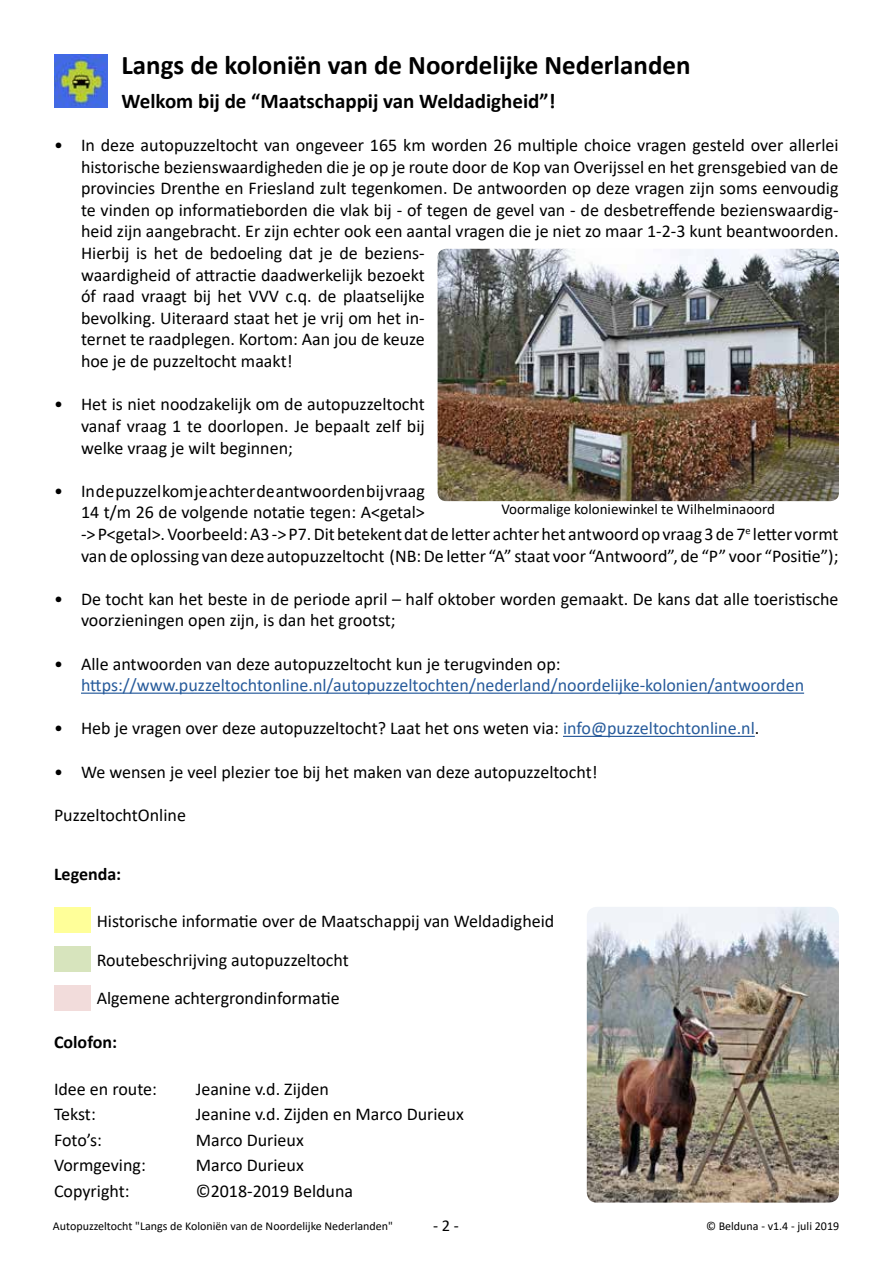
<style>
.page{position:relative;width:893px;height:1263px;background:#fff}
.page>*{position:absolute;margin:0;border:0;box-sizing:border-box;transform-origin:0 0}
.t1{font:700 27px "Calibri";color:#000}
.t2{font:700 21px "Calibri";color:#000}
.t3{font:18px/21.6px "Calibri";color:#000}
.t4{font:18px "Calibri";color:#275b9b}
.t5{font:700 18px "Calibri";color:#000}
.t6{font:16.5px "Calibri";color:#000}
.t7{font:15px "Calibri";color:#000}
.t8{font:12px "Calibri";color:#000}
.s1{color:#275b9b}
</style>
<div class="page">
<hr style="left:81px;top:693px;width:723px;height:1px;background:#275b9b">
<hr style="left:563px;top:736px;width:192px;height:1px;background:#275b9b">
<img style="left:438px;top:249px;width:401px;height:252px">
<img style="left:587px;top:907px;width:252px;height:295px">
<div style="left:54px;top:907px;width:37px;height:26px;background:#ff9"></div>
<div style="left:54px;top:946px;width:37px;height:26px;background:#d7e4bd"></div>
<div style="left:54px;top:985px;width:37px;height:25px;background:#f2dcdb"></div>
<img style="left:54px;top:54px;width:54px;height:54px">
<h1 class="t1" style="left:122px;top:46px;width:571px">Langs de koloniën van de Noordelijke Nederlanden</h1>
<p class="t2" style="left:122px;top:86px;width:435px">Welkom bij de “Maatschappij van Weldadigheid”!</p>
<p class="t3" style="left:81px;top:134px;width:759px;text-indent:-27px">• In deze autopuzzeltocht van ongeveer 165 km worden 26 multiple choice vragen gesteld over allerlei historische bezienswaardigheden die je op je route door de Kop van Overijssel en het grensgebied van de provincies Drenthe en Friesland zult tegenkomen. De antwoorden op deze vragen zijn soms eenvoudig te vinden op informatieborden die vlak bij - of tegen de gevel van - de desbetreffende bezienswaardig&shy;heid zijn aangebracht. Er zijn echter ook een aantal vragen die je niet zo maar 1-2-3 kunt beantwoorden.<br>Hierbij is het de bedoeling dat je de beziens-<br>waardigheid of attractie daadwerkelijk bezoekt<br>óf raad vraagt bij het VVV c.q. de plaatselijke<br>bevolking. Uiteraard staat het je vrij om het in-<br>ternet te raadplegen. Kortom: Aan jou de keuze<br>hoe je de puzzeltocht maakt!</p>
<p class="t3" style="left:81px;top:393px;width:345px;text-align:justify;text-indent:-27px">• Het is niet noodzakelijk om de autopuzzeltocht vanaf vraag 1 te doorlopen. Je bepaalt zelf bij welke vraag je wilt beginnen;</p>
<p class="t3" style="left:81px;top:479px;width:759px;text-indent:-27px">• In de puzzel kom je achter de antwoorden bij vraag<br>14 t/m 26 de volgende notatie tegen: A&lt;getal&gt;<br>-&gt; P&lt;getal&gt;. Voorbeeld: A3 -&gt; P7. Dit betekent dat de letter achter het antwoord op vraag 3 de 7<sup>e</sup> letter vormt van de oplossing van deze autopuzzeltocht (NB: De letter “A” staat voor “Antwoord”, de “P” voor “Positie”);</p>
<p class="t3" style="left:81px;top:587px;width:759px;text-indent:-27px">• De tocht kan het beste in de periode april – half oktober worden gemaakt. De kans dat alle toeristische voorzieningen open zijn, is dan het grootst;</p>
<p class="t3" style="left:54px;top:652px;width:508px">• Alle antwoorden van deze autopuzzeltocht kun je terugvinden op:</p>
<p class="t4" style="left:81px;top:673px;width:725px">https://www.puzzeltochtonline.nl/autopuzzeltochten/nederland/noordelijke-kolonien/antwoorden</p>
<p class="t3" style="left:54px;top:717px;width:707px">• Heb je vragen over deze autopuzzeltocht? Laat het ons weten via: <span class="s1">info@puzzeltochtonline.nl</span>.</p>
<p class="t3" style="left:54px;top:760px;width:545px">• We wensen je veel plezier toe bij het maken van deze autopuzzeltocht!</p>
<p class="t3" style="left:54px;top:803px;width:133px">PuzzeltochtOnline</p>
<p class="t7" style="left:501px;top:498px;width:275px">Voormalige koloniewinkel te Wilhelminaoord</p>
<p class="t5" style="left:54px;top:861px;width:69px">Legenda:</p>
<p class="t3" style="left:97px;top:901px;width:459px;line-height:38.7px">Historische informatie over de Maatschappij van Weldadigheid<br>Routebeschrijving autopuzzeltocht<br>Algemene achtergrondinformatie</p>
<p class="t5" style="left:54px;top:1029px;width:65px">Colofon:</p>
<p class="t3" style="left:54px;top:1077px;width:105px">Idee en route:</p>
<p class="t3" style="left:196px;top:1077px;width:135px">Jeanine v.d. Zijden</p>
<p class="t3" style="left:54px;top:1103px;width:43px">Tekst:</p>
<p class="t3" style="left:196px;top:1103px;width:270px">Jeanine v.d. Zijden en Marco Durieux</p>
<p class="t3" style="left:54px;top:1128px;width:50px">Foto’s:</p>
<p class="t3" style="left:196px;top:1128px;width:110px">Marco Durieux</p>
<p class="t3" style="left:54px;top:1154px;width:93px">Vormgeving:</p>
<p class="t3" style="left:196px;top:1154px;width:110px">Marco Durieux</p>
<p class="t3" style="left:54px;top:1179px;width:77px">Copyright:</p>
<p class="t3" style="left:196px;top:1179px;width:159px">©2018-2019 Belduna</p>
<p class="t8" style="left:53px;top:1218px;width:341px">Autopuzzeltocht "Langs de Koloniën van de Noordelijke Nederlanden"</p>
<p class="t6" style="left:433px;top:1214px;width:27px">- 2 -</p>
<p class="t8" style="left:706px;top:1218px;width:135px">© Belduna - v1.4 - juli 2019</p>
</div>
